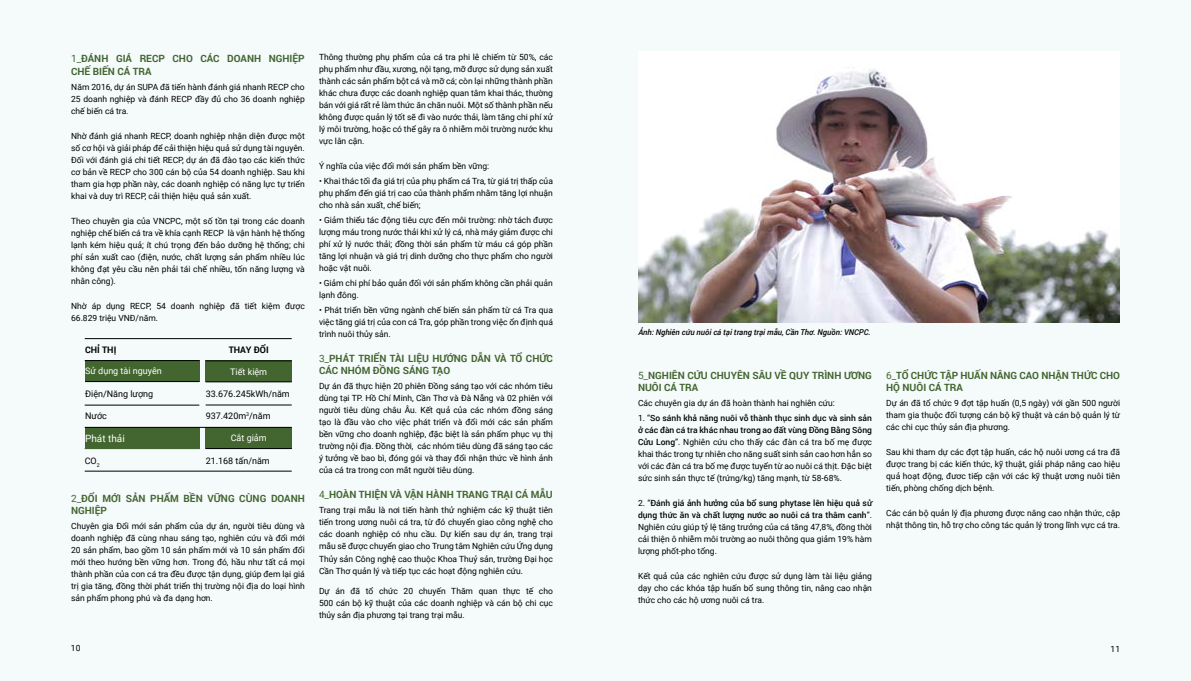
<style>
.page{position:relative;width:1191px;height:681px;background:#fff}
.page>*{position:absolute;margin:0;border:0;box-sizing:border-box;transform-origin:0 0}
.t1{font:700 10px/12px "Roboto";color:#436630}
.t2{font:10px "Roboto";color:#fff}
.t3{font:9px "Roboto";color:#000}
.t4{font:9px "Roboto";color:#fff}
.t5{font:700 9px "Roboto";color:#000}
.t6{font:8.5px/12px "Roboto";color:#000;text-align:justify}
.t7{font:italic 500 8px "Roboto";color:#000}
.s1{font-weight:400}
.s2{font-weight:500}
</style>
<div class="page">
<div style="left:0;top:0;width:595px;height:680px;background:#f5fafb"></div>
<div style="left:596px;top:0;width:595px;height:680px;background:#f5fafb"></div>
<div style="left:206px;top:427px;width:86px;height:21px;background:#436630"></div>
<div style="left:206px;top:360px;width:86px;height:21px;background:#436630"></div>
<div style="left:85px;top:360px;width:115px;height:21px;background:#436630"></div>
<hr style="left:85px;top:381px;width:114px;height:1px;background:#000">
<hr style="left:206px;top:360px;width:86px;height:1px;background:#000">
<hr style="left:206px;top:381px;width:86px;height:1px;background:#000">
<hr style="left:206px;top:404px;width:86px;height:1px;background:#000">
<hr style="left:206px;top:448px;width:86px;height:1px;background:#000">
<hr style="left:85px;top:338px;width:207px;height:1px;background:#000">
<hr style="left:85px;top:360px;width:115px;height:1px;background:#000">
<hr style="left:85px;top:405px;width:114px;height:1px;background:#000">
<hr style="left:85px;top:448px;width:115px;height:1px;background:#000">
<hr style="left:85px;top:470px;width:207px;height:1px;background:#000">
<div style="left:85px;top:427px;width:115px;height:21px;background:#436630"></div>
<hr style="left:85px;top:427px;width:207px;height:1px;background:#000">
<img style="left:638px;top:70px;width:481px;height:252px">
<p class="t1" style="left:71px;top:51px;width:235px;line-height:13.2px"><span class="s1">1_</span>ĐÁNH GIÁ RECP CHO CÁC DOANH NGHIỆP<br>CHẾ BIẾN CÁ TRA</p>
<p class="t6" style="left:71px;top:80px;width:235px">Năm 2016, dự án SUPA đã tiến hành đánh giá nhanh RECP cho 25 doanh nghiệp và đánh RECP đầy đủ cho 36 doanh nghiệp chế biến cá tra.</p>
<p class="t6" style="left:71px;top:129px;width:235px">Nhờ đánh giá nhanh RECP, doanh nghiệp nhận diện được một số cơ hội và giải pháp để cải thiện hiệu quả sử dụng tài nguyên.<br>Đối với đánh giá chi tiết RECP, dự án đã đào tạo các kiến thức cơ bản về RECP cho 300 cán bộ của 54 doanh nghiệp. Sau khi tham gia hợp phần này, các doanh nghiệp có năng lực tự triển khai và duy trì RECP, cải thiện hiệu quả sản xuất.</p>
<p class="t6" style="left:71px;top:214px;width:235px">Theo chuyên gia của VNCPC, một số tồn tại trong các doanh nghiệp chế biến cá tra về khía cạnh RECP là vận hành hệ thống lạnh kém hiệu quả; ít chú trọng đến bảo dưỡng hệ thống; chi phí sản xuất cao (điện, nước, chất lượng sản phẩm nhiều lúc không đạt yêu cầu nên phải tái chế nhiều, tốn năng lượng và nhân công).</p>
<p class="t6" style="left:71px;top:299px;width:235px">Nhờ áp dụng RECP, 54 doanh nghiệp đã tiết kiệm được<br>66.829 triệu VNĐ/năm.</p>
<p class="t5" style="left:85px;top:344px;width:33px">CHỈ THỊ</p>
<p class="t5" style="left:229px;top:344px;width:42px">THAY ĐỔI</p>
<p class="t3" style="left:85px;top:387px;width:70px">Điện/Năng lượng</p>
<p class="t3" style="left:85px;top:409px;width:23px">Nước</p>
<p class="t3" style="left:85px;top:454px;width:16px">CO<sub>2</sub></p>
<p class="t4" style="left:85px;top:364px;width:78px">Sử dụng tài nguyên</p>
<p class="t4" style="left:230px;top:365px;width:38px">Tiết kiệm</p>
<p class="t3" style="left:206px;top:387px;width:86px">33.676.245kWh/năm</p>
<p class="t3" style="left:206px;top:409px;width:66px">937.420m<sup>3</sup>/năm</p>
<p class="t4" style="left:231px;top:431px;width:37px">Cắt giảm</p>
<p class="t3" style="left:206px;top:454px;width:66px">21.168 tấn/năm</p>
<p class="t2" style="left:85px;top:431px;width:41px">Phát thải</p>
<p class="t1" style="left:71px;top:492px;width:235px"><span class="s1">2_</span>ĐỔI MỚI SẢN PHẨM BỀN VỮNG CÙNG DOANH<br>NGHIỆP</p>
<p class="t6" style="left:71px;top:519px;width:235px">Chuyên gia Đổi mới sản phẩm của dự án, người tiêu dùng và doanh nghiệp đã cùng nhau sáng tạo, nghiên cứu và đổi mới 20 sản phẩm, bao gồm 10 sản phẩm mới và 10 sản phẩm đổi mới theo hướng bền vững hơn. Trong đó, hầu như tất cả mọi thành phần của con cá tra đều được tận dụng, giúp đem lại giá trị gia tăng, đồng thời phát triển thị trường nội địa do loại hình sản phẩm phong phú và đa dạng hơn.</p>
<p class="t6" style="left:319px;top:51px;width:235px">Thông thường phụ phẩm của cá tra phi lê chiếm từ 50%, các phụ phẩm như đầu, xương, nội tạng, mỡ được sử dụng sản xuất thành các sản phẩm bột cá và mỡ cá; còn lại những thành phần khác chưa được các doanh nghiệp quan tâm khai thác, thường bán với giá rất rẻ làm thức ăn chăn nuôi. Một số thành phần nếu không được quản lý tốt sẽ đi vào nước thải, làm tăng chi phí xử lý môi trường, hoặc có thể gây ra ô nhiễm môi trường nước khu vực lân cận.</p>
<p class="t6" style="left:319px;top:160px;width:172px">Ý nghĩa của việc đổi mới sản phẩm bền vững:</p>
<p class="t6" style="left:319px;top:175px;width:235px">• Khai thác tối đa giá trị của phụ phẩm cá Tra, từ giá trị thấp của phụ phẩm đến giá trị cao của thành phẩm nhằm tăng lợi nhuận cho nhà sản xuất, chế biến;</p>
<p class="t6" style="left:319px;top:214px;width:235px">• Giảm thiểu tác động tiêu cực đến môi trường: nhờ tách được lượng máu trong nước thải khi xử lý cá, nhà máy giảm được chi phí xử lý nước thải; đồng thời sản phẩm từ máu cá góp phần tăng lợi nhuận và giá trị dinh dưỡng cho thực phẩm cho người hoặc vật nuôi.</p>
<p class="t6" style="left:319px;top:277px;width:235px">• Giảm chi phí bảo quản đối với sản phẩm không cần phải quản lạnh đông.</p>
<p class="t6" style="left:319px;top:304px;width:235px">• Phát triển bền vững ngành chế biến sản phẩm từ cá Tra qua việc tăng giá trị của con cá Tra, góp phần trong việc ổn định quá trình nuôi thủy sản.</p>
<p class="t1" style="left:319px;top:352px;width:235px"><span class="s1">3_</span>PHÁT TRIỂN TÀI LIỆU HƯỚNG DẪN VÀ TỔ CHỨC<br>CÁC NHÓM ĐỒNG SÁNG TẠO</p>
<p class="t6" style="left:319px;top:380px;width:235px">Dự án đã thực hiện 20 phiên Đồng sáng tạo với các nhóm tiêu dùng tại TP. Hồ Chí Minh, Cần Thơ và Đà Nẵng và 02 phiên với người tiêu dùng châu Âu. Kết quả của các nhóm đồng sáng tạo là đầu vào cho việc phát triển và đổi mới các sản phẩm bền vững cho doanh nghiệp, đặc biệt là sản phẩm phục vụ thị trường nội địa. Đồng thời, các nhóm tiêu dùng đã sáng tạo các ý tưởng về bao bì, đóng gói và thay đổi nhận thức về hình ảnh của cá tra trong con mắt người tiêu dùng.</p>
<p class="t1" style="left:319px;top:488px;width:235px"><span class="s1">4_</span>HOÀN THIỆN VÀ VẬN HÀNH TRANG TRẠI CÁ MẪU</p>
<p class="t6" style="left:319px;top:504px;width:235px">Trang trại mẫu là nơi tiến hành thử nghiệm các kỹ thuật tiên tiến trong ương nuôi cá tra, từ đó chuyển giao công nghệ cho các doanh nghiệp có nhu cầu. Dự kiến sau dự án, trang trại mẫu sẽ được chuyển giao cho Trung tâm Nghiên cứu Ứng dụng Thủy sản Công nghệ cao thuộc Khoa Thuỷ sản, trường Đại học Cần Thơ quản lý và tiếp tục các hoạt động nghiên cứu.</p>
<p class="t6" style="left:319px;top:584px;width:235px">Dự án đã tổ chức 20 chuyến Thăm quan thực tế cho 500 cán bộ kỹ thuật của các doanh nghiệp và cán bộ chi cục thủy sản địa phương tại trang trại mẫu.</p>
<p class="t7" style="left:638px;top:326px;width:234px">Ảnh: Nghiên cứu nuôi cá tại trang trại mẫu, Cần Thơ. Nguồn: VNCPC.</p>
<p class="t1" style="left:638px;top:369px;width:235px"><span class="s1">5_</span>NGHIÊN CỨU CHUYÊN SÂU VỀ QUY TRÌNH ƯƠNG<br>NUÔI CÁ TRA</p>
<p class="t6" style="left:638px;top:396px;width:198px">Các chuyên gia dự án đã hoàn thành hai nghiên cứu:</p>
<p class="t6" style="left:638px;top:411px;width:235px">1. “<span class="s2">So sánh khả năng nuôi vỗ thành thục sinh dục và sinh sản ở các đàn cá tra khác nhau trong ao đất vùng Đồng Bằng Sông Cửu Long</span>”. Nghiên cứu cho thấy các đàn cá tra bố mẹ được khai thác trong tự nhiên cho năng suất sinh sản cao hơn hẳn so với các đàn cá tra bố mẹ được tuyển từ ao nuôi cá thịt. Đặc biệt sức sinh sản thực tế (trứng/kg) tăng mạnh, từ 58-68%.</p>
<p class="t6" style="left:638px;top:496px;width:235px">2. “<span class="s2">Đánh giá ảnh hưởng của bổ sung phytase lên hiệu quả sử dụng thức ăn và chất lượng nước ao nuôi cá tra thâm canh</span>”.<br>Nghiên cứu giúp tỷ lệ tăng trưởng của cá tăng 47,8%, đồng thời cải thiện ô nhiễm môi trường ao nuôi thông qua giảm 19% hàm lượng phốt-pho tổng.</p>
<p class="t6" style="left:638px;top:569px;width:235px">Kết quả của các nghiên cứu được sử dụng làm tài liệu giảng dạy cho các khóa tập huấn bổ sung thông tin, nâng cao nhận thức cho các hộ ương nuôi cá tra.</p>
<p class="t1" style="left:886px;top:369px;width:235px"><span class="s1">6_</span>TỔ CHỨC TẬP HUẤN NÂNG CAO NHẬN THỨC CHO<br>HỘ NUÔI CÁ TRA</p>
<p class="t6" style="left:886px;top:396px;width:235px">Dự án đã tổ chức 9 đợt tập huấn (0,5 ngày) với gần 500 người tham gia thuộc đối tượng cán bộ kỹ thuật và cán bộ quản lý từ các chi cục thủy sản địa phương.</p>
<p class="t6" style="left:886px;top:445px;width:235px">Sau khi tham dự các đợt tập huấn, các hộ nuôi ương cá tra đã được trang bị các kiến thức, kỹ thuật, giải pháp nâng cao hiệu quả hoạt động, đươc tiếp cận với các kỹ thuật ương nuôi tiên tiến, phòng chống dịch bệnh.</p>
<p class="t6" style="left:886px;top:506px;width:235px">Các cán bộ quản lý địa phương được nâng cao nhận thức, cập nhật thông tin, hỗ trợ cho công tác quản lý trong lĩnh vực cá tra.</p>
<p class="t6" style="left:71px;top:641px;width:11px">10</p>
<p class="t6" style="left:1110px;top:642px;width:11px">11</p>
</div>
